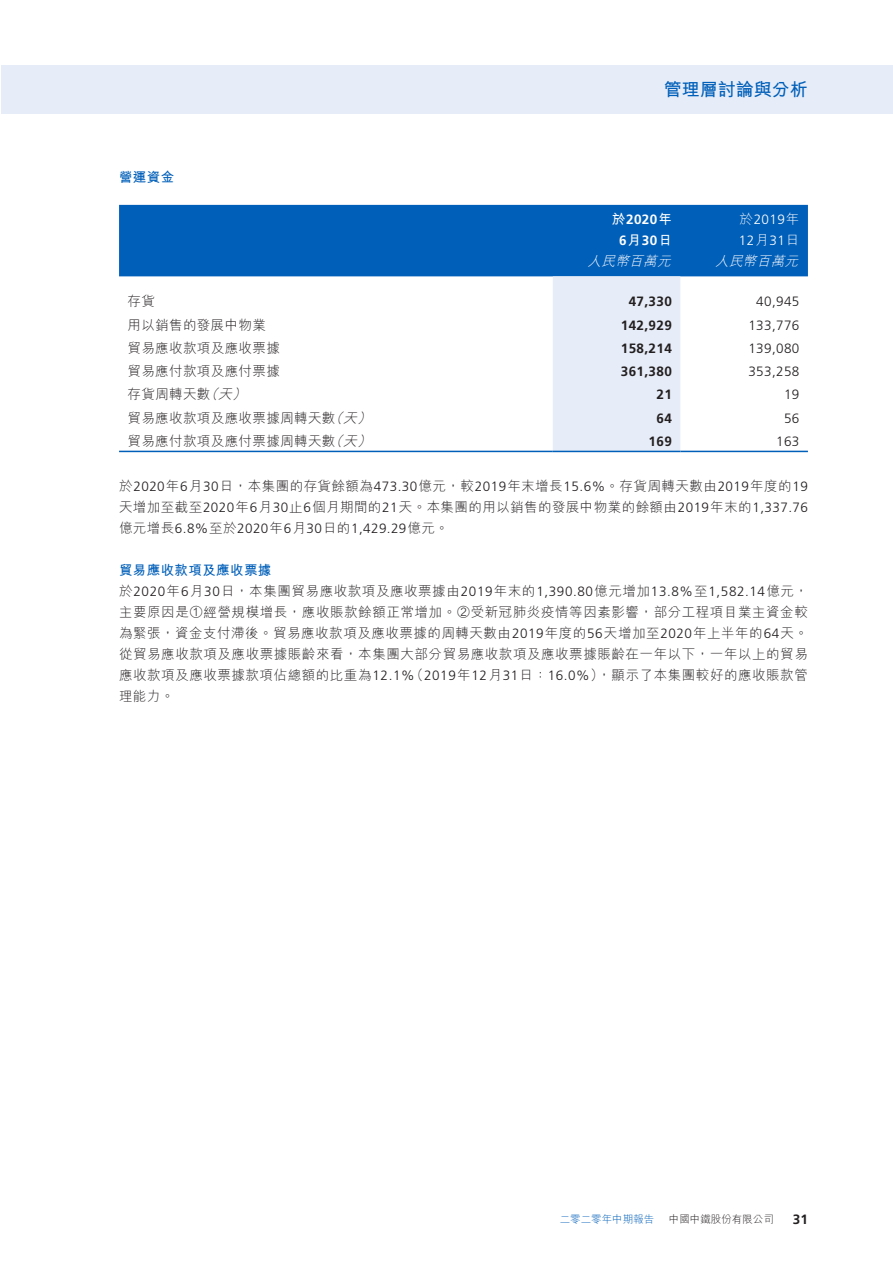
<style>
.page{position:relative;width:893px;height:1263px;background:#fff}
.page>*{position:absolute;margin:0;border:0;box-sizing:border-box;transform-origin:0 0}
.t1{font:700 18px "M Hei HK";color:#005fb9}
.t2{font:300 13.5px/21px "M Hei HK";letter-spacing:.03em;color:#231f20}
.t3{font:300 13.5px "Frutiger LT Std";letter-spacing:.03em;color:#231f20}
.t4{font:700 13.5px "Frutiger LT Std";letter-spacing:.03em;color:#231f20}
.t5{font:700 13.5px "M Hei HK";letter-spacing:.03em;color:#005fb9}
.t6{font:300 13.5px/21px "Frutiger LT Std";letter-spacing:.03em;color:#fff}
.t7{font:italic 300 13.5px "M Hei HK";color:#fff}
.t8{font:700 13.5px/21px "Frutiger LT Std";letter-spacing:.03em;color:#fff;text-align:center}
.t9{font:300 10.5px "M Hei HK";color:#231f20}
.t10{font:300 10.5px "M Hei HK";color:#005fb9}
.s1{font-family:"M Hei HK"}
.s2{font-style:italic}
.s3{font-family:"Frutiger LT Std"}
</style>
<div class="page">
<div style="left:2px;top:65px;width:891px;height:49px;background:#e7edf8"></div>
<div style="left:119px;top:205px;width:689px;height:71px;background:#005fb9"></div>
<div style="left:553px;top:276px;width:127px;height:175px;background:#e7edf8"></div>
<hr style="left:119px;top:451px;width:434px;height:1px;background:#005fb9">
<hr style="left:553px;top:451px;width:127px;height:1px;background:#005fb9">
<hr style="left:680px;top:451px;width:128px;height:1px;background:#005fb9">
<p class="t5" style="left:119px;top:167px;width:57px">營運資金</p>
<h1 class="t1" style="left:664px;top:76px;width:145px">管理層討論與分析</h1>
<p class="t8" style="left:612px;top:209px;width:61px"><span class="s1">於</span>2020<span class="s1">年<br></span>6<span class="s1">月</span>30<span class="s1">日</span></p>
<p class="t6" style="left:739px;top:209px;width:62px"><span class="s1">於</span>2019<span class="s1">年<br></span>12<span class="s1">月</span>31<span class="s1">日</span></p>
<p class="t7" style="left:588px;top:254px;width:88px">人民幣百萬元</p>
<p class="t7" style="left:715px;top:254px;width:88px">人民幣百萬元</p>
<p class="t2" style="left:128px;top:291px;width:29px">存貨</p>
<p class="t4" style="left:629px;top:294px;width:45px">47,330</p>
<p class="t3" style="left:756px;top:294px;width:45px">40,945</p>
<p class="t2" style="left:128px;top:314px;width:140px">用以銷售的發展中物業</p>
<p class="t4" style="left:621px;top:317px;width:53px">142,929</p>
<p class="t3" style="left:748px;top:317px;width:53px">133,776</p>
<p class="t2" style="left:128px;top:337px;width:154px">貿易應收款項及應收票據</p>
<p class="t4" style="left:621px;top:340px;width:53px">158,214</p>
<p class="t3" style="left:748px;top:341px;width:53px">139,080</p>
<p class="t2" style="left:128px;top:360px;width:154px">貿易應付款項及應付票據</p>
<p class="t4" style="left:621px;top:364px;width:53px">361,380</p>
<p class="t3" style="left:748px;top:364px;width:53px">353,258</p>
<p class="t2" style="left:128px;top:384px;width:123px">存貨周轉天數<span class="s2">（天）</span></p>
<p class="t4" style="left:656px;top:387px;width:17px">21</p>
<p class="t3" style="left:784px;top:387px;width:17px">19</p>
<p class="t2" style="left:128px;top:407px;width:248px">貿易應收款項及應收票據周轉天數<span class="s2">（天）</span></p>
<p class="t4" style="left:656px;top:410px;width:17px">64</p>
<p class="t3" style="left:784px;top:410px;width:17px">56</p>
<p class="t2" style="left:128px;top:430px;width:248px">貿易應付款項及應付票據周轉天數<span class="s2">（天）</span></p>
<p class="t4" style="left:649px;top:433px;width:25px">169</p>
<p class="t3" style="left:776px;top:434px;width:25px">163</p>
<p class="t2" style="left:119px;top:475px;width:690px">於<span class="s3">2020</span>年<span class="s3">6</span>月<span class="s3">30</span>日，本集團的存貨餘額為<span class="s3">473.30</span>億元，較<span class="s3">2019</span>年末增長<span class="s3">15.6%</span>。存貨周轉天數由<span class="s3">2019</span>年度的<span class="s3">19</span>天增加至截至<span class="s3">2020</span>年<span class="s3">6</span>月<span class="s3">30</span>止<span class="s3">6</span>個月期間的<span class="s3">21</span>天。本集團的用以銷售的發展中物業的餘額由<span class="s3">2019</span>年末的<span class="s3">1,337.76</span></p>
<p class="t3" style="left:119px;top:520px;width:331px"><span class="s1">億元增長</span>6.8%<span class="s1">至於</span>2020<span class="s1">年</span>6<span class="s1">月</span>30<span class="s1">日的</span>1,429.29<span class="s1">億元。</span></p>
<p class="t5" style="left:119px;top:560px;width:154px">貿易應收款項及應收票據</p>
<p class="t3" style="left:119px;top:583px;width:690px"><span class="s1">於</span>2020<span class="s1">年</span>6<span class="s1">月</span>30<span class="s1">日，本集團貿易應收款項及應收票據由</span>2019<span class="s1">年末的</span>1,390.80<span class="s1">億元增加</span>13.8%<span class="s1">至</span>1,582.14<span class="s1">億元，</span></p>
<p class="t2" style="left:119px;top:601px;width:690px;text-align:justify">主要原因是①經營規模增長，應收賬款餘額正常增加。②受新冠肺炎疫情等因素影響，部分工程項目業主資金較為緊張，資金支付滯後。貿易應收款項及應收票據的周轉天數由<span class="s3">2019</span>年度的<span class="s3">56</span>天增加至<span class="s3">2020</span>年上半年的<span class="s3">64</span>天。從貿易應收款項及應收票據賬齡來看，本集團大部分貿易應收款項及應收票據賬齡在一年以下，一年以上的貿易應收款項及應收票據款項佔總額的比重為<span class="s3">12.1%</span>（<span class="s3">2019</span>年<span class="s3">12</span>月<span class="s3">31</span>日：<span class="s3">16.0%</span>），顯示了本集團較好的應收賬款管理能力。</p>
<p class="t10" style="left:560px;top:1214px;width:96px">二零二零年中期報告</p>
<p class="t9" style="left:669px;top:1214px;width:106px">中國中鐵股份有限公司</p>
<p class="t4" style="left:793px;top:1211px;width:17px">31</p>
</div>
